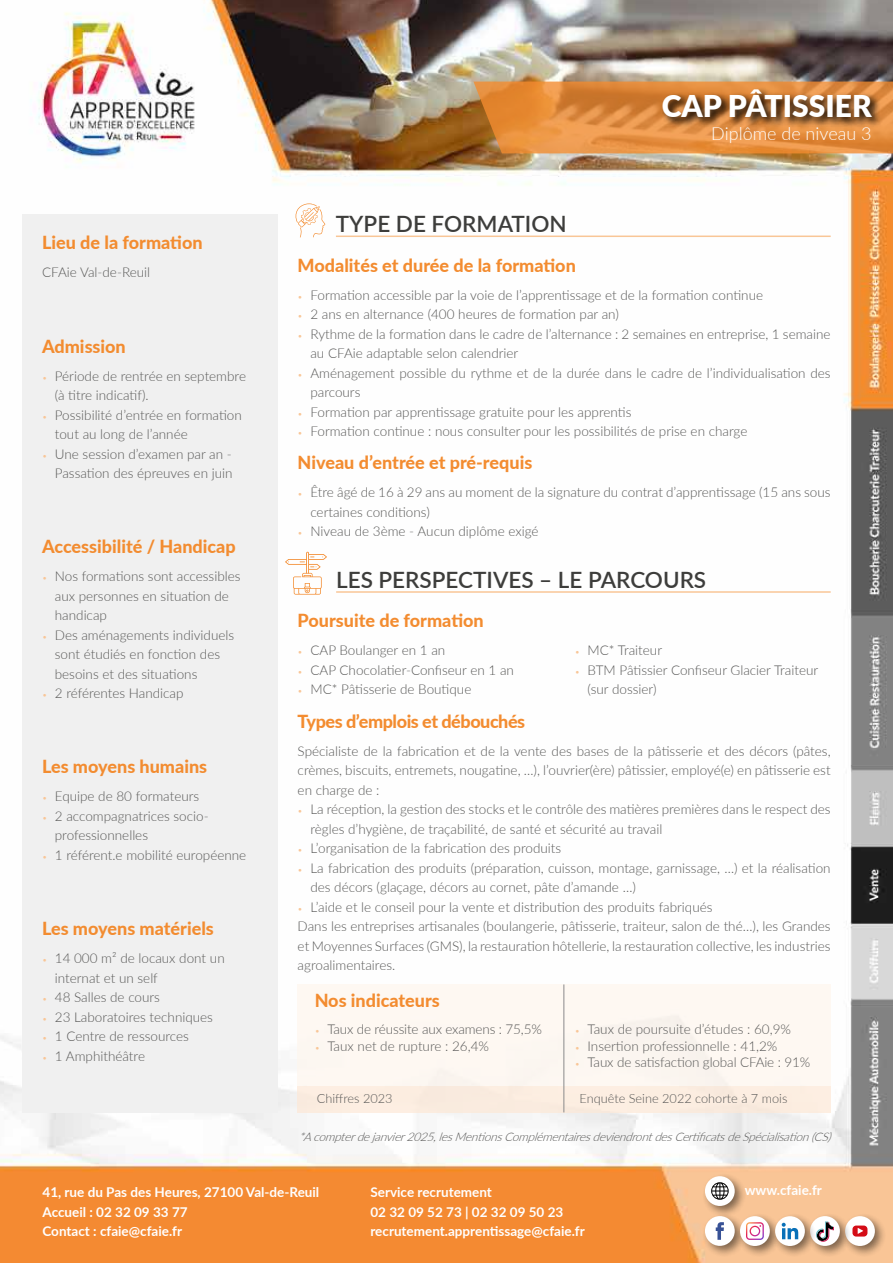
<style>
.page{position:relative;width:893px;height:1263px;background:#fff}
.page>*{position:absolute;margin:0;border:0;box-sizing:border-box;transform-origin:0 0}
.t1{font:900 30px "Lato";color:#fff}
.t2{font:600 22.5px "Lato";color:#3d3d3b}
.t3{font:800 18px "Lato";color:#f38c30}
.t4{font:800 18px "Lato";letter-spacing:-.025em;color:#f38c30}
.t5{font:300 18px "Lato";color:#fff}
.t6{font:300 13.5px/19.5px "Lato";color:#575756}
.t7{font:700 13.5px/19.5px "Lato";color:#fff}
.t8{font:300 12.75px "Lato";color:#575756}
.t9{font:italic 300 11.85px "Lato";color:#575756}
.s1{font-size:9px;color:#f9c697}
</style>
<div class="page">
<img style="left:0;top:0;width:893px;height:1263px">
<div style="left:298px;top:984px;width:533px;height:102px;background:#fef6ee"></div>
<div style="left:298px;top:1086px;width:533px;height:26px;background:#fcede0"></div>
<div style="left:22px;top:214px;width:255px;height:898px;background:#f0f0f0"></div>
<hr style="left:336px;top:236px;width:495px;height:1px;background:#f9c697">
<hr style="left:336px;top:591px;width:495px;height:2px;background:#f9c697">
<svg style="left:285px;top:552px;width:42px;height:43px"></svg>
<svg style="left:295px;top:203px;width:30px;height:35px"></svg>
<div style="left:701px;top:1173px;width:46px;height:45px;background:#000;opacity:.5"></div>
<div style="left:705px;top:1176px;width:30px;height:30px;background:#fff;border-radius:50%"></div>
<svg style="left:711px;top:1182px;width:18px;height:18px"></svg>
<div style="left:701px;top:1212px;width:46px;height:46px;background:#000;opacity:.5"></div>
<div style="left:705px;top:1216px;width:30px;height:30px;background:#fff;border-radius:50%"></div>
<svg style="left:716px;top:1222px;width:8px;height:18px"></svg>
<div style="left:842px;top:1213px;width:45px;height:45px;background:#000;opacity:.5"></div>
<div style="left:845px;top:1216px;width:30px;height:30px;background:#fff;border-radius:50%"></div>
<div style="left:852px;top:1225px;width:15px;height:11px;background:#d40d17;border-radius:4px"></div>
<svg style="left:858px;top:1228px;width:5px;height:6px"></svg>
<div style="left:736px;top:1213px;width:46px;height:45px;background:#000;opacity:.5"></div>
<div style="left:740px;top:1216px;width:30px;height:30px;background:#fff;border-radius:50%"></div>
<svg style="left:746px;top:1222px;width:18px;height:18px"></svg>
<div style="left:807px;top:1212px;width:45px;height:46px;background:#000;opacity:.5"></div>
<div style="left:810px;top:1216px;width:30px;height:30px;background:#fff;border-radius:50%"></div>
<svg style="left:817px;top:1221px;width:17px;height:21px"></svg>
<div style="left:772px;top:1213px;width:45px;height:45px;background:#000;opacity:.5"></div>
<div style="left:775px;top:1216px;width:30px;height:30px;background:#fff;border-radius:50%"></div>
<svg style="left:782px;top:1222px;width:16px;height:18px"></svg>
<hr style="left:564px;top:984px;width:1px;height:128px;background:#8a8a8b">
<svg style="left:473px;top:82px;width:420px;height:71px;background:#e08c3e"></svg>
<svg style="left:660px;top:86px;width:223px;height:43px;background:#a76932"></svg>
<h1 class="t1" style="left:662px;top:84px;width:211px">CAP PÂTISSIER</h1>
<h3 class="t3" style="left:42px;top:229px;width:162px">Lieu de la formation</h3>
<p class="t6" style="left:42px;top:262px;width:110px">CFAie Val-de-Reuil</p>
<h3 class="t3" style="left:42px;top:333px;width:85px">Admission</h3>
<p class="t6" style="left:55px;top:365px;width:193px;text-indent:-13px"><span class="s1">•</span> Période de rentrée en septembre (à titre indicatif).</p>
<p class="t6" style="left:55px;top:404px;width:188px;text-indent:-13px"><span class="s1">•</span> Possibilité d’entrée en formation tout au long de l’année</p>
<p class="t6" style="left:42px;top:443px;width:192px;text-align:right"><span class="s1">•</span> Une session d’examen par an -<br>Passation des épreuves en juin</p>
<h3 class="t3" style="left:42px;top:533px;width:195px">Accessibilité / Handicap</h3>
<p class="t6" style="left:55px;top:566px;width:187px;text-indent:-13px"><span class="s1">•</span> Nos formations sont accessibles aux personnes en situation de handicap</p>
<p class="t6" style="left:55px;top:625px;width:181px;text-indent:-13px"><span class="s1">•</span> Des aménagements individuels sont étudiés en fonction des besoins et des situations</p>
<p class="t6" style="left:42px;top:683px;width:143px"><span class="s1">•</span> 2 référentes Handicap</p>
<h3 class="t3" style="left:42px;top:753px;width:167px">Les moyens humains</h3>
<p class="t6" style="left:42px;top:786px;width:159px"><span class="s1">•</span> Equipe de 80 formateurs</p>
<p class="t6" style="left:55px;top:806px;width:155px;text-indent:-13px"><span class="s1">•</span> 2 accompagnatrices socio&shy;professionnelles</p>
<p class="t6" style="left:42px;top:845px;width:206px"><span class="s1">•</span> 1 référent.e mobilité européenne</p>
<h3 class="t3" style="left:42px;top:915px;width:173px">Les moyens matériels</h3>
<p class="t6" style="left:55px;top:948px;width:171px;text-indent:-13px"><span class="s1">•</span> 14 000 m² de locaux dont un internat et un self</p>
<p class="t6" style="left:42px;top:987px;width:119px"><span class="s1">•</span> 48 Salles de cours</p>
<p class="t6" style="left:42px;top:1006px;width:172px"><span class="s1">•</span> 23 Laboratoires techniques</p>
<p class="t6" style="left:42px;top:1026px;width:148px"><span class="s1">•</span> 1 Centre de ressources</p>
<p class="t6" style="left:42px;top:1045px;width:104px"><span class="s1">•</span> 1 Amphithéâtre</p>
<h2 class="t2" style="left:336px;top:207px;width:232px">TYPE DE FORMATION</h2>
<h3 class="t5" style="left:711px;top:121px;width:162px">Diplôme de niveau 3</h3>
<h3 class="t3" style="left:298px;top:252px;width:280px">Modalités et durée de la formation</h3>
<p class="t6" style="left:298px;top:285px;width:467px"><span class="s1">•</span> Formation accessible par la voie de l’apprentissage et de la formation continue</p>
<p class="t6" style="left:298px;top:304px;width:323px"><span class="s1">•</span> 2 ans en alternance (400 heures de formation par an)</p>
<p class="t6" style="left:310px;top:324px;width:522px;text-indent:-13px"><span class="s1">•</span> Rythme de la formation dans le cadre de l’alternance : 2 semaines en entreprise, 1 semaine au CFAie adaptable selon calendrier</p>
<p class="t6" style="left:310px;top:363px;width:522px;text-indent:-13px"><span class="s1">•</span> Aménagement possible du rythme et de la durée dans le cadre de l’individualisation des parcours</p>
<p class="t6" style="left:298px;top:402px;width:335px"><span class="s1">•</span> Formation par apprentissage gratuite pour les apprentis</p>
<p class="t6" style="left:298px;top:421px;width:451px"><span class="s1">•</span> Formation continue : nous consulter pour les possibilités de prise en charge</p>
<h3 class="t3" style="left:298px;top:449px;width:236px">Niveau d’entrée et pré-requis</h3>
<p class="t6" style="left:310px;top:482px;width:522px;text-indent:-13px"><span class="s1">•</span> Être âgé de 16 à 29 ans au moment de la signature du contrat d’apprentissage (15 ans sous certaines conditions)</p>
<p class="t6" style="left:298px;top:521px;width:242px"><span class="s1">•</span> Niveau de 3ème - Aucun diplôme exigé</p>
<h2 class="t2" style="left:336px;top:563px;width:372px">LES PERSPECTIVES – LE PARCOURS</h2>
<h3 class="t3" style="left:298px;top:607px;width:188px">Poursuite de formation</h3>
<p class="t6" style="left:298px;top:640px;width:149px"><span class="s1">•</span> CAP Boulanger en 1 an</p>
<p class="t6" style="left:298px;top:659px;width:218px"><span class="s1">•</span> CAP Chocolatier-Confiseur en 1 an</p>
<p class="t6" style="left:298px;top:679px;width:175px"><span class="s1">•</span> MC* Pâtisserie de Boutique</p>
<p class="t6" style="left:575px;top:640px;width:89px"><span class="s1">•</span> MC* Traiteur</p>
<p class="t6" style="left:588px;top:659px;width:232px;text-indent:-13px"><span class="s1">•</span> BTM Pâtissier Confiseur Glacier Traiteur (sur dossier)</p>
<h3 class="t4" style="left:298px;top:708px;width:229px">Types d’emplois et débouchés</h3>
<p class="t6" style="left:298px;top:741px;width:534px;text-align:justify">Spécialiste de la fabrication et de la vente des bases de la pâtisserie et des décors (pâtes, crèmes, biscuits, entremets, nougatine, …), l’ouvrier(ère) pâtissier, employé(e) en pâtisserie est en charge de :</p>
<p class="t6" style="left:310px;top:799px;width:522px;text-indent:-13px"><span class="s1">•</span> La réception, la gestion des stocks et le contrôle des matières premières dans le respect des règles d’hygiène, de traçabilité, de santé et sécurité au travail</p>
<p class="t6" style="left:298px;top:838px;width:265px"><span class="s1">•</span> L’organisation de la fabrication des produits</p>
<p class="t6" style="left:310px;top:858px;width:522px;text-indent:-13px"><span class="s1">•</span> La fabrication des produits (préparation, cuisson, montage, garnissage, …) et la réalisation des décors (glaçage, décors au cornet, pâte d’amande …)</p>
<p class="t6" style="left:298px;top:897px;width:534px"><span class="s1">•</span> L’aide et le conseil pour la vente et distribution des produits fabriqués<br>Dans les entreprises artisanales (boulangerie, pâtisserie, traiteur, salon de thé…), les Grandes et Moyennes Surfaces (GMS), la restauration hôtellerie, la restauration collective, les industries agroalimentaires.</p>
<h3 class="t3" style="left:315px;top:987px;width:127px">Nos indicateurs</h3>
<p class="t6" style="left:315px;top:1019px;width:229px"><span class="s1">•</span> Taux de réussite aux examens : 75,5%</p>
<p class="t6" style="left:315px;top:1036px;width:176px"><span class="s1">•</span> Taux net de rupture : 26,4%</p>
<p class="t6" style="left:575px;top:1019px;width:218px"><span class="s1">•</span> Taux de poursuite d’études : 60,9%</p>
<p class="t6" style="left:575px;top:1036px;width:204px"><span class="s1">•</span> Insertion professionnelle : 41,2%</p>
<p class="t6" style="left:575px;top:1052px;width:237px"><span class="s1">•</span> Taux de satisfaction global CFAie : 91%</p>
<p class="t8" style="left:317px;top:1089px;width:77px">Chiffres 2023</p>
<p class="t8" style="left:580px;top:1089px;width:209px">Enquête Seine 2022 cohorte à 7 mois</p>
<p class="t9" style="left:299px;top:1128px;width:538px">*Acompterdejanvier2025,lesMentionsComplémentairesdeviendrontdesCertificatsdeSpécialisation(CS)</p>
<p class="t7" style="left:43px;top:1182px;width:278px">41, rue du Pas des Heures, 27100 Val-de-Reuil<br>Accueil : 02 32 09 33 77<br>Contact : cfaie@cfaie.fr</p>
<p class="t7" style="left:370px;top:1182px;width:216px">Service recrutement<br>02 32 09 52 73 | 02 32 09 50 23 recrutement.apprentissage@cfaie.fr</p>
<p class="t7" style="left:745px;top:1180px;width:79px">www.cfaie.fr</p>
</div>
